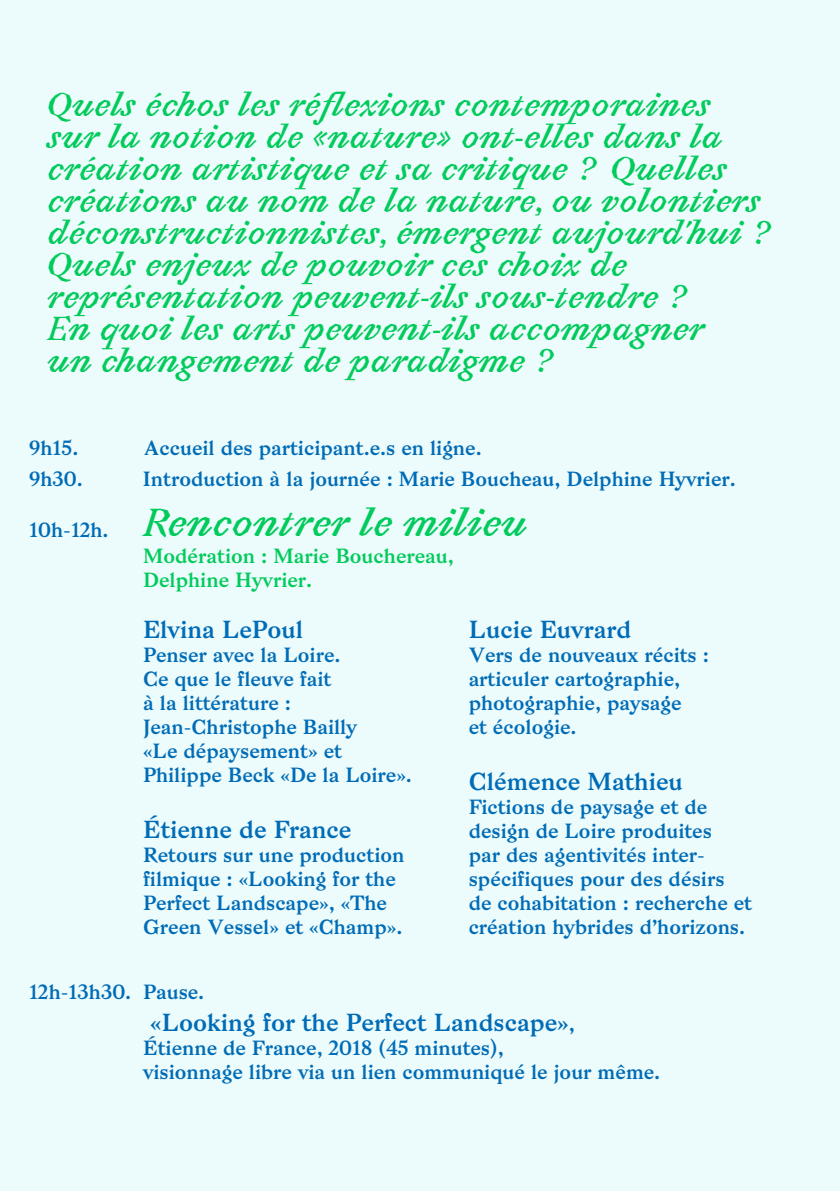
<style>
.page{position:relative;width:840px;height:1191px;background:#fff}
.page>*{position:absolute;margin:0;border:0;box-sizing:border-box;transform-origin:0 0}
.t1{font:italic 700 34px "Avara";color:#00cb5b}
.t2{font:italic 700 29px/32px "Avara";color:#00cb5b}
.t3{font:24px "Bagnard";color:#006cb7}
.t4{font:20px/24px "Bagnard";color:#006cb7}
.t5{font:20px/24px "Bagnard";color:#00cb5b}
.s1{font-size:20px}
</style>
<div class="page">
<div style="left:0;top:0;width:839px;height:1191px;background:#ecfbfb"></div>
<p class="t2" style="left:48px;top:90px;width:720px">Quels échos les réflexions contemporaines sur la notion de «nature» ont-elles dans la création artistique et sa critique ? Quelles créations au nom de la nature, ou volontiers déconstructionnistes, émergent aujourd’hui ?<br>Quels enjeux de pouvoir ces choix de représentation peuvent-ils sous-tendre ?<br>En quoi les arts peuvent-ils accompagner<br>un changement de paradigme ?</p>
<p class="t4" style="left:29px;top:436px;width:51px">9h15.</p>
<p class="t4" style="left:144px;top:436px;width:338px">Accueil des participant.e.s en ligne.</p>
<p class="t4" style="left:29px;top:467px;width:55px">9h30.</p>
<p class="t4" style="left:143px;top:467px;width:594px">Introduction à la journée : Marie Boucheau, Delphine Hyvrier.</p>
<p class="t4" style="left:29px;top:518px;width:81px">10h-12h.</p>
<h1 class="t1" style="left:143px;top:499px;width:385px">Rencontrer le milieu</h1>
<p class="t5" style="left:143px;top:543px;width:312px">Modération : Marie Bouchereau,<br>Delphine Hyvrier.</p>
<p class="t3" style="left:143px;top:615px;width:162px">Elvina LePoul</p>
<p class="t4" style="left:143px;top:643px;width:270px">Penser avec la Loire.<br>Ce que le fleuve fait<br>à la littérature :<br>Jean-Christophe Bailly<br>«Le dépaysement» et<br>Philippe Beck «De la Loire».</p>
<p class="t3" style="left:143px;top:815px;width:210px">étienne de France</p>
<p class="t4" style="left:143px;top:843px;width:263px">Retours sur une production filmique : «Looking for the<br>Perfect Landscape», «The<br>Green Vessel» et «Champ».</p>
<p class="t3" style="left:468px;top:615px;width:164px">Lucie Euvrard</p>
<p class="t4" style="left:468px;top:643px;width:242px">Vers de nouveaux récits : articuler cartographie, photographie, paysage<br>et écologie.</p>
<p class="t3" style="left:468px;top:767px;width:216px">Clémence Mathieu</p>
<p class="t4" style="left:468px;top:795px;width:285px">Fictions de paysage et de design de Loire produites<br>par des agentivités inter&shy;spécifiques pour des désirs de cohabitation : recherche et création hybrides d’horizons.</p>
<p class="t4" style="left:29px;top:980px;width:176px">12h-13h30. Pause.</p>
<p class="t3" style="left:150px;top:1007px;width:426px">«Looking for the Perfect Landscape»<span class="s1">,</span></p>
<p class="t4" style="left:143px;top:1036px;width:518px">étienne de France, 2018 (45 minutes),<br>visionnage libre via un lien communiqué le jour même.</p>
</div>
